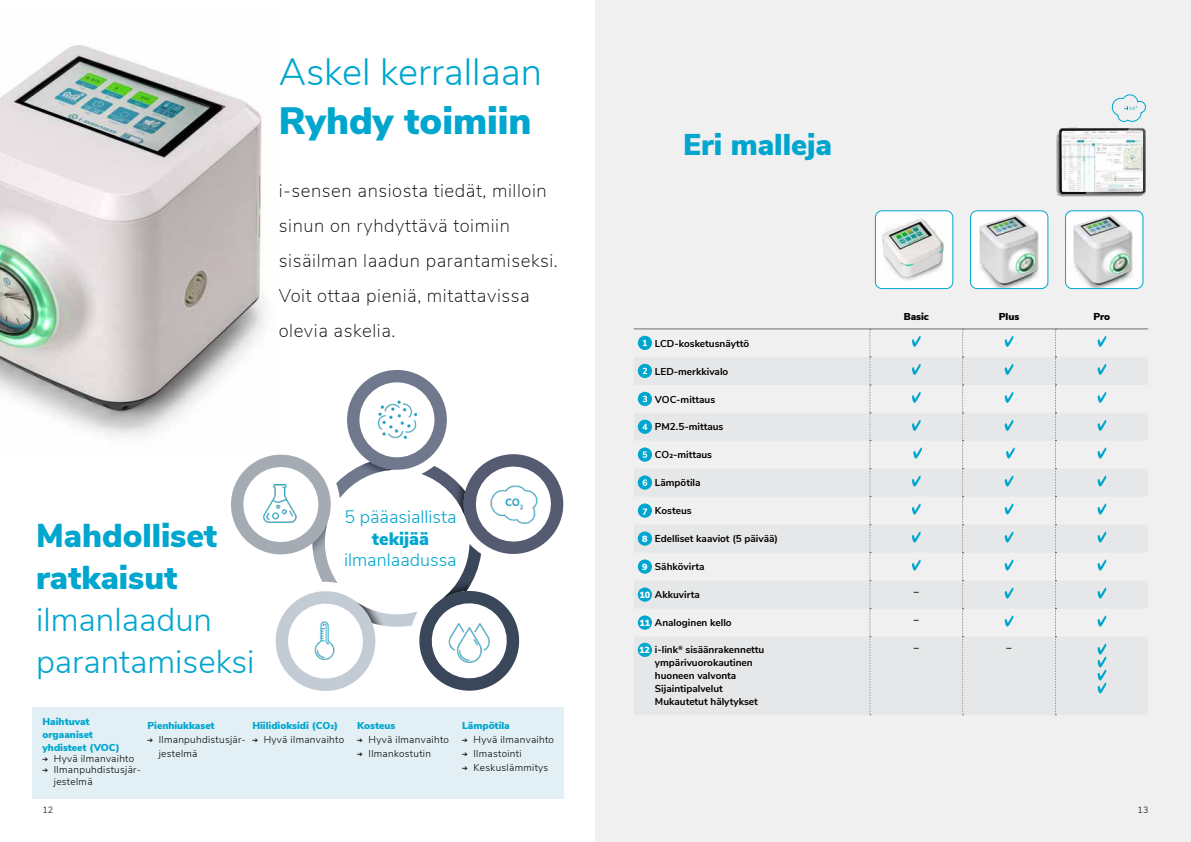
<style>
.page{position:relative;width:1191px;height:842px;background:#fff}
.page>*{position:absolute;margin:0;border:0;box-sizing:border-box;transform-origin:0 0}
.t1{font:300 38px "Nunito Sans";color:#00a6ce}
.t2{font:900 38px "Nunito Sans";color:#00a6ce}
.t3{font:300 33px/42px "Nunito Sans";color:#00a6ce}
.t4{font:900 33px/42px "Nunito Sans";color:#00a6ce}
.t5{font:900 30px "Nunito Sans";color:#00a6ce}
.t6{font:200 18.5px/35px "Nunito Sans";letter-spacing:.03em;color:#000}
.t7{font:300 18px "Nunito Sans";color:#00a6ce}
.t8{font:900 18px "Nunito Sans";color:#00a6ce}
.t9{font:700 10px/13px "Nunito Sans";color:#000}
.t10{font:300 10px/12px "Nunito Sans";letter-spacing:.03em;color:#000}
.t11{font:900 10px/13px "Nunito Sans";color:#00a6ce}
.t12{font:900 10px "Nunito Sans";color:#000}
.t13{font:900 9px "Nunito Sans";color:#fff}
.t14{font:300 9px "Nunito Sans";color:#000}
.s1{font-family:"Consolas";font-weight:400}
</style>
<div class="page">
<div style="left:595px;top:0;width:596px;height:842px;background:#f0f0f0"></div>
<img style="left:0;top:45px;width:264px;height:391px">
<div style="left:32px;top:708px;width:531px;height:91px;background:#e2f0f5"></div>
<svg style="left:231px;top:370px;width:332px;height:321px"></svg>
<img style="left:378px;top:400px;width:39px;height:42px">
<img style="left:261px;top:484px;width:39px;height:42px">
<img style="left:488px;top:485px;width:51px;height:43px">
<img style="left:443px;top:624px;width:49px;height:42px">
<img style="left:300px;top:621px;width:51px;height:43px">
<hr style="left:634px;top:329px;width:236px;height:1px;background:#6d6e71">
<hr style="left:870px;top:329px;width:92px;height:1px;background:#6d6e71">
<hr style="left:962px;top:329px;width:93px;height:1px;background:#6d6e71">
<hr style="left:1055px;top:329px;width:93px;height:1px;background:#6d6e71">
<svg style="left:869px;top:329px;width:2px;height:387px"></svg>
<svg style="left:962px;top:329px;width:1px;height:387px"></svg>
<svg style="left:1055px;top:329px;width:1px;height:387px"></svg>
<div style="left:638px;top:336px;width:14px;height:14px;background:#00a6ce;border-radius:50%"></div>
<svg style="left:643px;top:340px;width:4px;height:6px"></svg>
<svg style="left:912px;top:336px;width:8px;height:11px"></svg>
<svg style="left:1004px;top:336px;width:9px;height:11px"></svg>
<svg style="left:1097px;top:336px;width:9px;height:11px"></svg>
<div style="left:638px;top:364px;width:14px;height:14px;background:#00a6ce;border-radius:50%"></div>
<svg style="left:642px;top:368px;width:5px;height:6px"></svg>
<svg style="left:912px;top:364px;width:8px;height:11px"></svg>
<svg style="left:1004px;top:364px;width:9px;height:11px"></svg>
<svg style="left:1097px;top:364px;width:9px;height:11px"></svg>
<div style="left:638px;top:392px;width:14px;height:14px;background:#00a6ce;border-radius:50%"></div>
<svg style="left:642px;top:396px;width:5px;height:6px"></svg>
<svg style="left:912px;top:392px;width:8px;height:11px"></svg>
<svg style="left:1004px;top:392px;width:9px;height:11px"></svg>
<svg style="left:1097px;top:392px;width:9px;height:11px"></svg>
<div style="left:638px;top:420px;width:14px;height:14px;background:#00a6ce;border-radius:50%"></div>
<svg style="left:642px;top:424px;width:5px;height:6px"></svg>
<svg style="left:912px;top:420px;width:8px;height:11px"></svg>
<svg style="left:1004px;top:420px;width:9px;height:11px"></svg>
<svg style="left:1097px;top:420px;width:9px;height:11px"></svg>
<div style="left:638px;top:447px;width:14px;height:15px;background:#00a6ce;border-radius:50%"></div>
<svg style="left:642px;top:451px;width:5px;height:7px"></svg>
<svg style="left:913px;top:448px;width:9px;height:11px"></svg>
<svg style="left:1006px;top:448px;width:8px;height:11px"></svg>
<svg style="left:1097px;top:448px;width:9px;height:11px"></svg>
<div style="left:638px;top:475px;width:14px;height:15px;background:#00a6ce;border-radius:50%"></div>
<svg style="left:642px;top:479px;width:5px;height:7px"></svg>
<svg style="left:912px;top:476px;width:8px;height:11px"></svg>
<svg style="left:1004px;top:476px;width:9px;height:11px"></svg>
<svg style="left:1097px;top:476px;width:9px;height:11px"></svg>
<div style="left:638px;top:503px;width:14px;height:15px;background:#00a6ce;border-radius:50%"></div>
<svg style="left:642px;top:508px;width:5px;height:7px"></svg>
<svg style="left:912px;top:504px;width:8px;height:11px"></svg>
<svg style="left:1004px;top:504px;width:9px;height:11px"></svg>
<svg style="left:1097px;top:504px;width:9px;height:11px"></svg>
<div style="left:638px;top:531px;width:14px;height:15px;background:#00a6ce;border-radius:50%"></div>
<svg style="left:912px;top:532px;width:8px;height:11px"></svg>
<svg style="left:1004px;top:532px;width:9px;height:11px"></svg>
<svg style="left:1097px;top:532px;width:9px;height:11px"></svg>
<div style="left:638px;top:559px;width:14px;height:15px;background:#00a6ce;border-radius:50%"></div>
<svg style="left:912px;top:560px;width:8px;height:11px"></svg>
<svg style="left:1004px;top:560px;width:9px;height:11px"></svg>
<svg style="left:1097px;top:560px;width:9px;height:11px"></svg>
<div style="left:638px;top:587px;width:14px;height:15px;background:#00a6ce;border-radius:50%"></div>
<svg style="left:1004px;top:588px;width:9px;height:11px"></svg>
<svg style="left:1097px;top:588px;width:9px;height:11px"></svg>
<div style="left:638px;top:615px;width:14px;height:15px;background:#00a6ce;border-radius:50%"></div>
<svg style="left:1004px;top:616px;width:9px;height:11px"></svg>
<svg style="left:1097px;top:616px;width:9px;height:11px"></svg>
<div style="left:638px;top:643px;width:14px;height:14px;background:#00a6ce;border-radius:50%"></div>
<svg style="left:1097px;top:644px;width:9px;height:49px"></svg>
<div style="left:970px;top:211px;width:78px;height:78px;background:#fff;border-radius:7px"></div>
<img style="left:979px;top:214px;width:60px;height:73px">
<div style="left:970px;top:210px;width:78px;height:79px;border:1px solid #00a6ce;border-radius:7px"></div>
<div style="left:875px;top:211px;width:77px;height:78px;background:#fff;border-radius:7px"></div>
<img style="left:875px;top:218px;width:76px;height:71px">
<div style="left:875px;top:210px;width:78px;height:79px;border:1px solid #00a6ce;border-radius:7px"></div>
<div style="left:1065px;top:211px;width:78px;height:78px;background:#fff;border-radius:7px"></div>
<img style="left:1073px;top:214px;width:60px;height:73px">
<div style="left:1065px;top:210px;width:78px;height:79px;border:1px solid #00a6ce;border-radius:7px"></div>
<svg style="left:1056px;top:128px;width:89px;height:69px"></svg>
<img style="left:1061px;top:131px;width:82px;height:61px">
<svg style="left:1111px;top:94px;width:35px;height:28px"></svg>
<h1 class="t1" style="left:279px;top:44px;width:265px">Askel kerrallaan</h1>
<h1 class="t2" style="left:279px;top:92px;width:254px">Ryhdy toimiin</h1>
<h3 class="t6" style="left:279px;top:172px;width:280px">i-sensen ansiosta tiedät, milloin sinun on ryhdyttävä toimiin sisäilman laadun parantamiseksi.<br>Voit ottaa pieniä, mitattavissa olevia askelia.</h3>
<h2 class="t4" style="left:36px;top:513px;width:183px">Mahdolliset ratkaisut</h2>
<h2 class="t3" style="left:36px;top:596px;width:220px">ilmanlaadun parantamiseksi</h2>
<h3 class="t7" style="left:344px;top:504px;width:113px">5 pääasiallista</h3>
<h3 class="t8" style="left:372px;top:525px;width:59px">tekijää</h3>
<h3 class="t7" style="left:344px;top:547px;width:114px">ilmanlaadussa</h3>
<p class="t11" style="left:43px;top:715px;width:79px">Haihtuvat orgaaniset yhdisteet (VOC)</p>
<p class="t10" style="left:43px;top:752px;width:93px"><span class="s1">→</span> Hyvä ilmanvaihto</p>
<p class="t10" style="left:54px;top:763px;width:89px;text-indent:-11px"><span class="s1">→</span> Ilmanpuhdistusjär&shy;jestelmä</p>
<p class="t11" style="left:252px;top:718px;width:87px">Hiilidioksidi (CO₂)</p>
<p class="t10" style="left:252px;top:732px;width:93px"><span class="s1">→</span> Hyvä ilmanvaihto</p>
<p class="t11" style="left:147px;top:718px;width:69px">Pienhiukkaset</p>
<p class="t10" style="left:159px;top:731px;width:89px;line-height:14px;text-indent:-11px"><span class="s1">→</span> Ilmanpuhdistusjär&shy;jestelmä</p>
<p class="t11" style="left:357px;top:718px;width:40px">Kosteus</p>
<p class="t10" style="left:357px;top:732px;width:93px"><span class="s1">→</span> Hyvä ilmanvaihto</p>
<p class="t10" style="left:357px;top:746px;width:75px"><span class="s1">→</span> Ilmankostutin</p>
<p class="t11" style="left:462px;top:718px;width:49px">Lämpötila</p>
<p class="t10" style="left:462px;top:732px;width:93px"><span class="s1">→</span> Hyvä ilmanvaihto</p>
<p class="t10" style="left:462px;top:746px;width:61px"><span class="s1">→</span> Ilmastointi</p>
<p class="t10" style="left:462px;top:760px;width:88px"><span class="s1">→</span> Keskuslämmitys</p>
<h3 class="t5" style="left:683px;top:122px;width:150px">Eri malleja</h3>
<p class="t12" style="left:903px;top:309px;width:27px">Basic</p>
<p class="t12" style="left:998px;top:309px;width:22px">Plus</p>
<p class="t12" style="left:1093px;top:309px;width:18px">Pro</p>
<p class="t9" style="left:655px;top:336px;width:96px">LCD-kosketusnäyttö</p>
<p class="t9" style="left:655px;top:364px;width:75px">LED-merkkivalo</p>
<p class="t9" style="left:655px;top:392px;width:62px">VOC-mittaus</p>
<p class="t9" style="left:655px;top:420px;width:70px">PM2.5-mittaus</p>
<p class="t9" style="left:655px;top:448px;width:59px">CO₂-mittaus</p>
<p class="t9" style="left:655px;top:476px;width:47px">Lämpötila</p>
<p class="t9" style="left:655px;top:504px;width:38px">Kosteus</p>
<p class="t9" style="left:655px;top:532px;width:125px">Edelliset kaaviot (5 päivää)</p>
<p class="t9" style="left:655px;top:560px;width:51px">Sähkövirta</p>
<p class="t9" style="left:655px;top:588px;width:47px">Akkuvirta</p>
<p class="t9" style="left:913px;top:584px;width:6px">–</p>
<p class="t9" style="left:655px;top:616px;width:78px">Analoginen kello</p>
<p class="t9" style="left:913px;top:612px;width:6px">–</p>
<p class="t9" style="left:655px;top:643px;width:111px">i-link<sup>®</sup> sisäänrakennettu ympärivuorokautinen huoneen valvonta<br>Sijaintipalvelut<br>Mukautetut hälytykset</p>
<p class="t9" style="left:913px;top:640px;width:6px">–</p>
<p class="t9" style="left:1006px;top:640px;width:6px">–</p>
<p class="t13" style="left:642px;top:532px;width:7px">8</p>
<p class="t13" style="left:642px;top:560px;width:7px">9</p>
<p class="t13" style="left:639px;top:588px;width:12px">10</p>
<p class="t13" style="left:639px;top:616px;width:12px">11</p>
<p class="t13" style="left:639px;top:643px;width:12px">12</p>
<p class="t14" style="left:43px;top:803px;width:12px">12</p>
<p class="t14" style="left:1137px;top:803px;width:12px">13</p>
</div>
